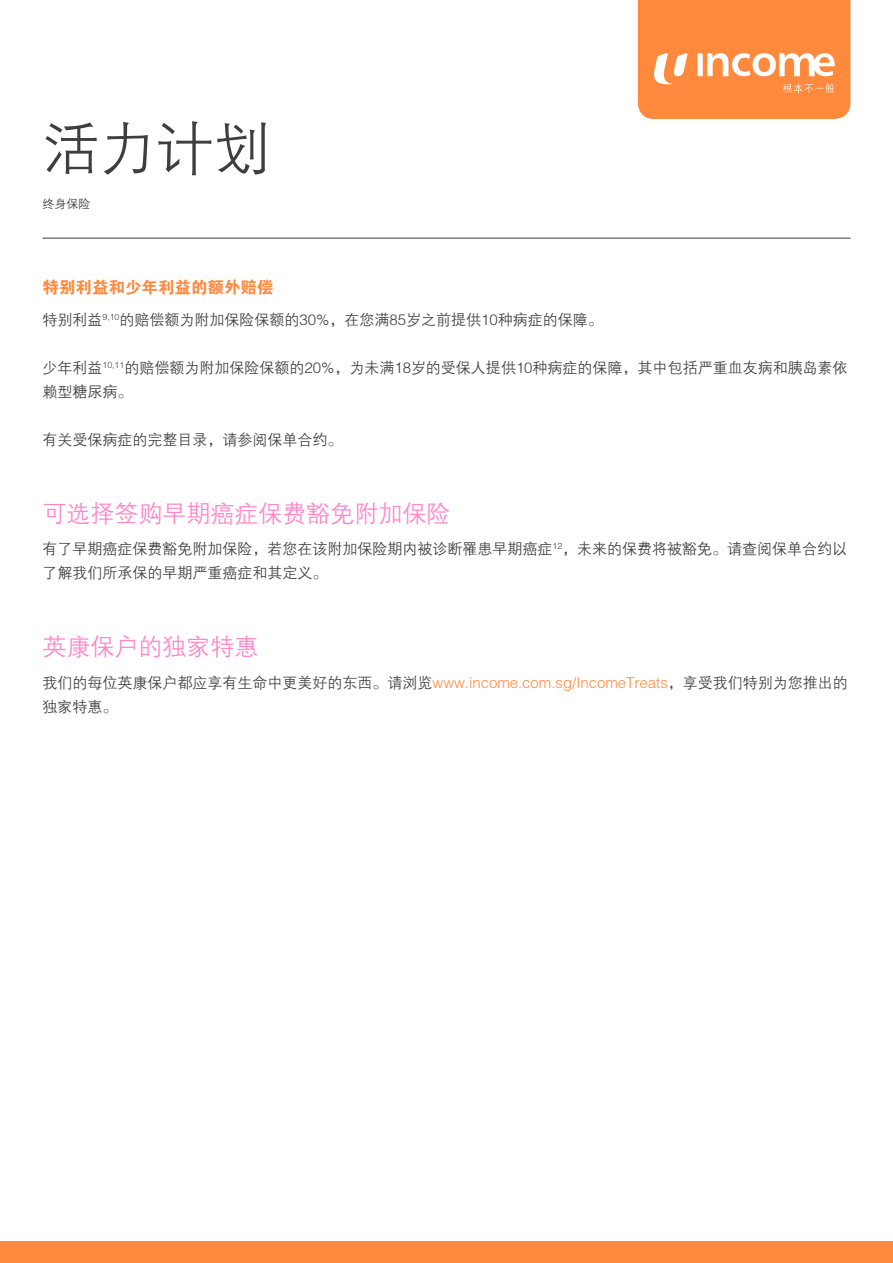
<style>
.page{position:relative;width:893px;height:1263px;background:#fff}
.page>*{position:absolute;margin:0;border:0;box-sizing:border-box;transform-origin:0 0}
.t1{font:57px "FZZDXJW GB1 0";color:#3e3e3f}
.t2{font:24px "FZZDXJW GB1 0";color:#ff86c8}
.t3{font:16.5px "FZDHTJW GB1 0";color:#ff893d}
.t4{font:15px/24px "FZZDXJW GB1 0";color:#3e3e3f}
.t5{font:12px "FZZDXJW GB1 0";color:#3e3e3f}
.s1{color:#ff893d}
</style>
<div class="page">
<div style="left:0;top:1242px;width:893px;height:21px;background:#ff893d"></div>
<hr style="left:43px;top:238px;width:807px;height:1px;background:#383b3f">
<svg style="left:638px;top:0;width:212px;height:119px;background:#ff934e"></svg>
<h1 class="t1" style="left:43px;top:118px;width:230px">活力计划</h1>
<p class="t5" style="left:43px;top:198px;width:49px">终身保险</p>
<p class="t3" style="left:43px;top:278px;width:233px">特别利益和少年利益的额外赔偿</p>
<p class="t4" style="left:43px;top:308px;width:562px">特别利益<sup>9,10</sup>的赔偿额为附加保险保额的30%，在您满85岁之前提供10种病症的保障。</p>
<p class="t4" style="left:43px;top:356px;width:807px">少年利益<sup>10,11</sup>的赔偿额为附加保险保额的20%，为未满18岁的受保人提供10种病症的保障，其中包括严重血友病和胰岛素依赖型糖尿病。</p>
<p class="t4" style="left:43px;top:428px;width:301px">有关受保病症的完整目录，请参阅保单合约。</p>
<h2 class="t2" style="left:43px;top:501px;width:410px">可选择签购早期癌症保费豁免附加保险</h2>
<p class="t4" style="left:43px;top:538px;width:806px">有了早期癌症保费豁免附加保险，若您在该附加保险期内被诊断罹患早期癌症<sup>12</sup>，未来的保费将被豁免。请查阅保单合约以了解我们所承保的早期严重癌症和其定义。</p>
<h2 class="t2" style="left:43px;top:634px;width:218px">英康保户的独家特惠</h2>
<p class="t4" style="left:43px;top:671px;width:807px">我们的每位英康保户都应享有生命中更美好的东西。请浏览<span class="s1">www.income.com.sg/IncomeTreats</span>，享受我们特别为您推出的独家特惠。</p>
</div>
